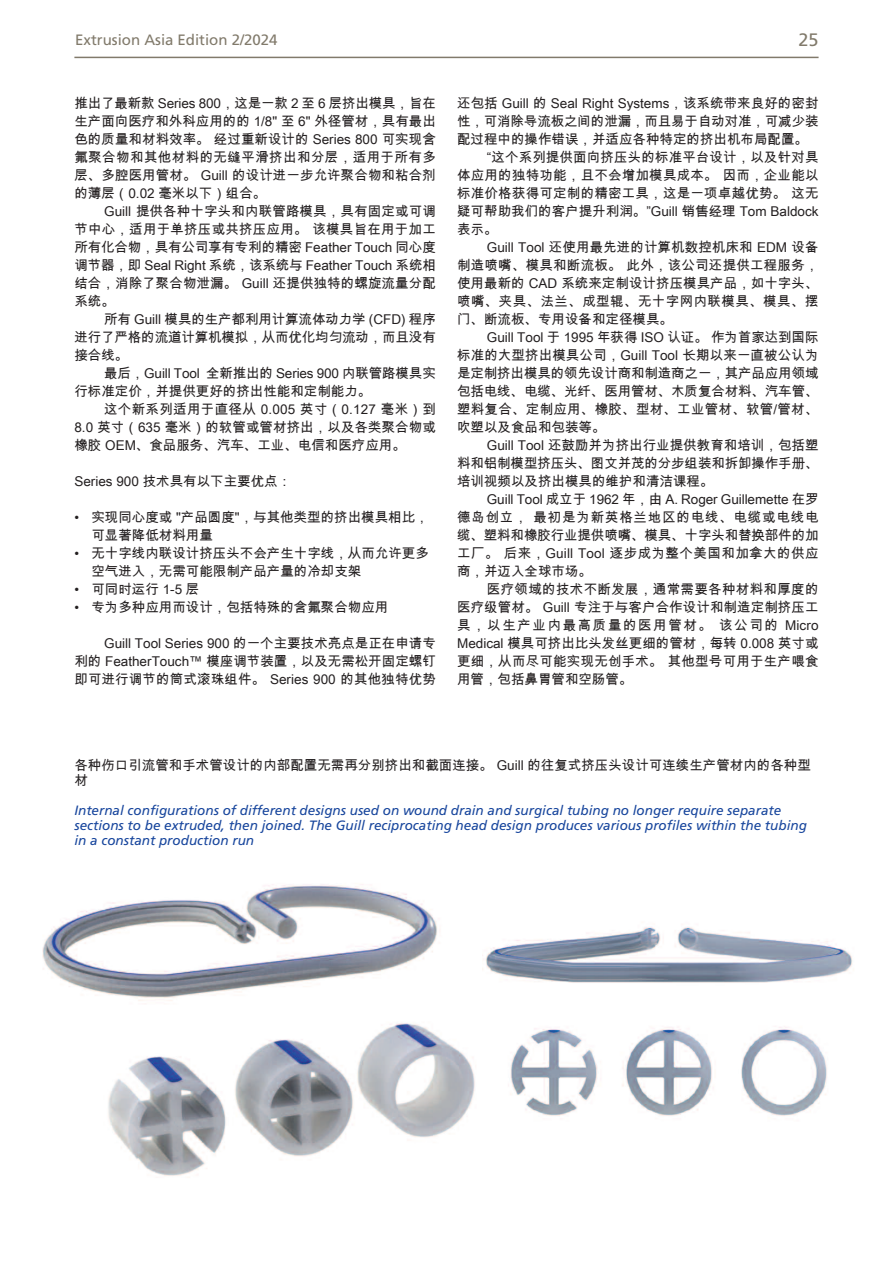
<style>
.page{position:relative;width:893px;height:1263px;background:#fff}
.page>*{position:absolute;margin:0;border:0;box-sizing:border-box;transform-origin:0 0}
.t1{font:18px "Frutiger";color:#817a6b}
.t2{font:15px "Frutiger";color:#817a6b}
.t3{font:13.5px/18px "Arial Unicode MS";color:#231f20;text-align:justify}
.t4{font:italic 13.5px/15px "Frutiger";color:#18469d}
.t5{font:13.5px "Arial Unicode MS";letter-spacing:.035em;color:#231f20}
.t6{font:13.5px "Arial Unicode MS";letter-spacing:.02em;color:#231f20}
.t7{font:13.5px "Arial Unicode MS";letter-spacing:.03em;color:#231f20}
.t8{font:13.5px "Arial Unicode MS";letter-spacing:.12em;color:#231f20}
.t9{font:13.5px "Arial Unicode MS";letter-spacing:.06em;color:#231f20}
.t10{font:13.5px "Arial Unicode MS";letter-spacing:.025em;color:#231f20}
</style>
<div class="page">
<hr style="left:74px;top:57px;width:745px;height:1px;background:#817a6b">
<img style="left:42px;top:884px;width:433px;height:292px">
<img style="left:485px;top:927px;width:368px;height:189px">
<p class="t2" style="left:75px;top:34px;width:204px">Extrusion Asia Edition 2/2024</p>
<h1 class="t1" style="left:799px;top:33px;width:21px">25</h1>
<p class="t3" style="left:74px;top:94px;width:363px">推出了最新款 Series 800，这是一款 2 至 6 层挤出模具，旨在生产面向医疗和外科应用的的 1/8" 至 6" 外径管材，具有最出色的质量和材料效率。经过重新设计的 Series 800 可实现含氟聚合物和其他材料的无缝平滑挤出和分层，适用于所有多层、多腔医用管材。 Guill 的设计进一步允许聚合物和粘合剂的薄层（0.02 毫米以下）组合。</p>
<p class="t3" style="left:74px;top:202px;width:363px;text-indent:30px">Guill 提供各种十字头和内联管路模具，具有固定或可调节中心，适用于单挤压或共挤压应用。该模具旨在用于加工所有化合物，具有公司享有专利的精密 Feather Touch 同心度调节器，即 Seal Right 系统，该系统与 Feather Touch 系统相结合，消除了聚合物泄漏。 Guill 还提供独特的螺旋流量分配系统。</p>
<p class="t3" style="left:74px;top:310px;width:363px;text-indent:30px">所有 Guill 模具的生产都利用计算流体动力学 (CFD) 程序进行了严格的流道计算机模拟，从而优化均匀流动，而且没有接合线。</p>
<p class="t3" style="left:74px;top:364px;width:363px;text-indent:30px">最后，Guill Tool 全新推出的 Series 900 内联管路模具实行标准定价，并提供更好的挤出性能和定制能力。</p>
<p class="t3" style="left:74px;top:400px;width:363px;text-indent:30px">这个新系列适用于直径从 0.005 英寸（0.127 毫米）到8.0 英寸（635 毫米）的软管或管材挤出，以及各类聚合物或橡胶 OEM、食品服务、汽车、工业、电信和医疗应用。</p>
<p class="t3" style="left:74px;top:472px;width:218px">Series 900 技术具有以下主要优点：</p>
<p class="t3" style="left:91px;top:508px;width:339px;text-indent:-17px">• 实现同心度或 "产品圆度"，与其他类型的挤出模具相比，可显著降低材料用量</p>
<p class="t3" style="left:91px;top:544px;width:339px;text-indent:-17px">• 无十字线内联设计挤压头不会产生十字线，从而允许更多空气进入，无需可能限制产品产量的冷却支架</p>
<p class="t3" style="left:74px;top:580px;width:127px">• 可同时运行 1-5 层</p>
<p class="t3" style="left:74px;top:598px;width:316px">• 专为多种应用而设计，包括特殊的含氟聚合物应用</p>
<p class="t3" style="left:74px;top:634px;width:363px;text-indent:30px">Guill Tool Series 900 的一个主要技术亮点是正在申请专利的 FeatherTouch™ 模座调节装置，以及无需松开固定螺钉即可进行调节的筒式滚珠组件。 Series 900 的其他独特优势</p>
<p class="t3" style="left:457px;top:94px;width:363px">还包括 Guill 的 Seal Right Systems，该系统带来良好的密封</p>
<p class="t3" style="left:457px;top:112px;width:363px">性，可消除导流板之间的泄漏，而且易于自动对准，可减少装</p>
<p class="t3" style="left:457px;top:130px;width:352px">配过程中的操作错误，并适应各种特定的挤出机布局配置。</p>
<p class="t3" style="left:487px;top:148px;width:333px">“这个系列提供面向挤压头的标准平台设计，以及针对具</p>
<p class="t3" style="left:457px;top:166px;width:363px">体应用的独特功能，且不会增加模具成本。因而，企业能以</p>
<p class="t3" style="left:457px;top:184px;width:363px">标准价格获得可定制的精密工具，这是一项卓越优势。这无</p>
<p class="t3" style="left:457px;top:202px;width:363px">疑可帮助我们的客户提升利润。”Guill 销售经理 Tom Baldock</p>
<p class="t3" style="left:457px;top:220px;width:42px">表示。</p>
<p class="t3" style="left:487px;top:238px;width:333px">Guill Tool 还使用最先进的计算机数控机床和 EDM 设备</p>
<p class="t3" style="left:457px;top:256px;width:363px">制造喷嘴、模具和断流板。此外，该公司还提供工程服务，</p>
<p class="t3" style="left:457px;top:274px;width:363px">使用最新的 CAD 系统来定制设计挤压模具产品，如十字头、</p>
<p class="t7" style="left:457px;top:292px;width:363px">喷嘴、夹具、法兰、成型辊、无十字网内联模具、模具、摆</p>
<p class="t3" style="left:457px;top:310px;width:218px">门、断流板、专用设备和定径模具。</p>
<p class="t3" style="left:487px;top:328px;width:333px">Guill Tool 于 1995 年获得 ISO 认证。作为首家达到国际</p>
<p class="t3" style="left:457px;top:346px;width:363px">标准的大型挤出模具公司，Guill Tool 长期以来一直被公认为</p>
<p class="t3" style="left:457px;top:364px;width:363px">是定制挤出模具的领先设计商和制造商之一，其产品应用领域</p>
<p class="t3" style="left:457px;top:382px;width:363px">包括电线、电缆、光纤、医用管材、木质复合材料、汽车管、</p>
<p class="t6" style="left:457px;top:400px;width:363px">塑料复合、定制应用、橡胶、型材、工业管材、软管/管材、</p>
<p class="t3" style="left:457px;top:418px;width:150px">吹塑以及食品和包装等。</p>
<p class="t3" style="left:487px;top:436px;width:333px">Guill Tool 还鼓励并为挤出行业提供教育和培训，包括塑</p>
<p class="t3" style="left:457px;top:454px;width:363px">料和铝制模型挤压头、图文并茂的分步组装和拆卸操作手册、</p>
<p class="t3" style="left:457px;top:472px;width:258px">培训视频以及挤出模具的维护和清洁课程。</p>
<p class="t3" style="left:487px;top:490px;width:333px">Guill Tool 成立于 1962 年，由 A. Roger Guillemette 在罗</p>
<p class="t9" style="left:457px;top:508px;width:363px">德岛创立，最初是为新英格兰地区的电线、电缆或电线电</p>
<p class="t3" style="left:457px;top:526px;width:363px">缆、塑料和橡胶行业提供喷嘴、模具、十字头和替换部件的加</p>
<p class="t5" style="left:457px;top:544px;width:363px">工厂。后来，Guill Tool 逐步成为整个美国和加拿大的供应</p>
<p class="t3" style="left:457px;top:562px;width:137px">商，并迈入全球市场。</p>
<p class="t10" style="left:487px;top:580px;width:333px">医疗领域的技术不断发展，通常需要各种材料和厚度的</p>
<p class="t3" style="left:457px;top:598px;width:363px">医疗级管材。 Guill 专注于与客户合作设计和制造定制挤压工</p>
<p class="t8" style="left:457px;top:616px;width:363px">具，以生产业内最高质量的医用管材。该公司的 Micro</p>
<p class="t3" style="left:457px;top:634px;width:363px">Medical 模具可挤出比头发丝更细的管材，每转 0.008 英寸或</p>
<p class="t3" style="left:457px;top:652px;width:363px">更细，从而尽可能实现无创手术。其他型号可用于生产喂食</p>
<p class="t3" style="left:457px;top:670px;width:177px">用管，包括鼻胃管和空肠管。</p>
<p class="t3" style="left:74px;top:757px;width:738px;line-height:15px">各种伤口引流管和手术管设计的内部配置无需再分别挤出和截面连接。 Guill 的往复式挤压头设计可连续生产管材内的各种型材</p>
<p class="t4" style="left:74px;top:804px;width:734px">Internal configurations of different designs used on wound drain and surgical tubing no longer require separate sections to be extruded, then joined. The Guill reciprocating head design produces various profiles within the tubing in a constant production run</p>
</div>
